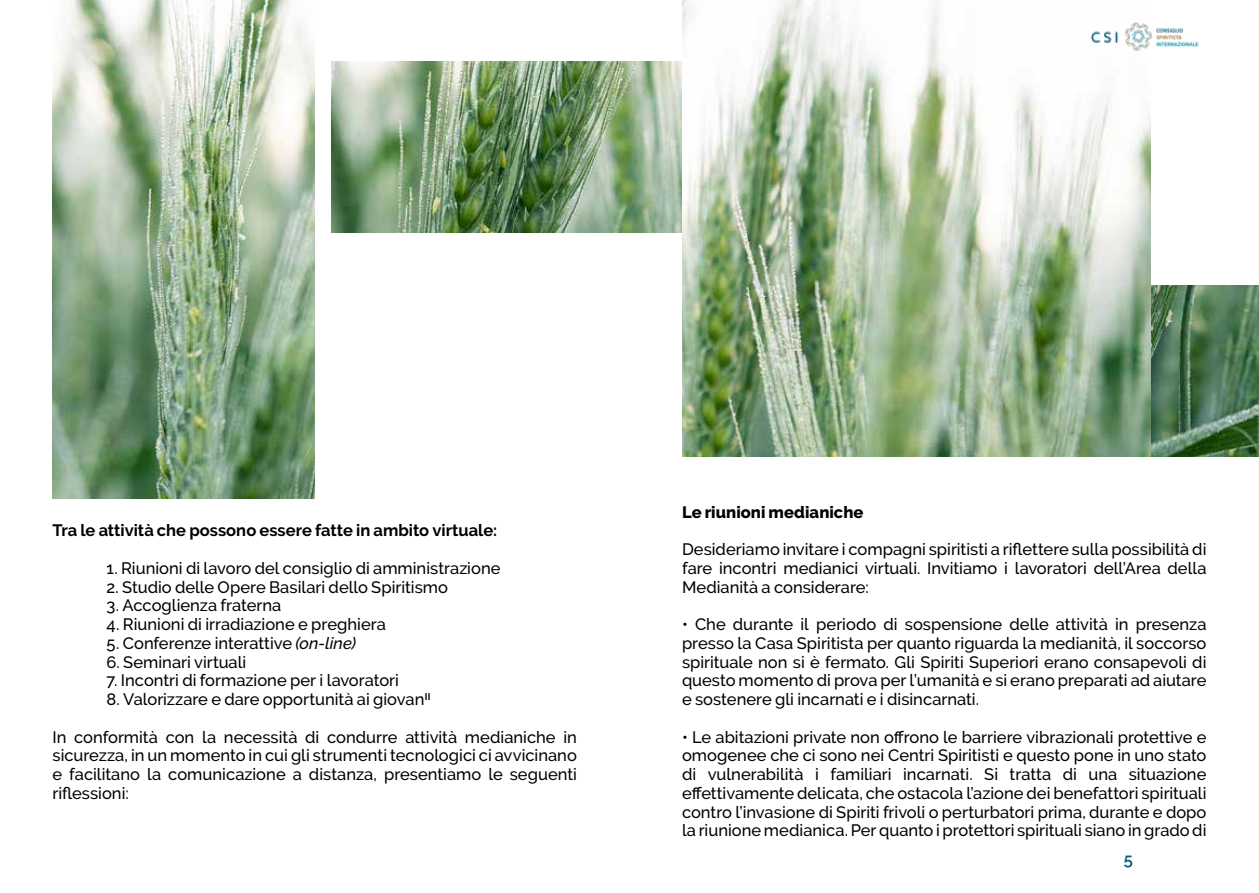
<style>
.page{position:relative;width:1259px;height:893px;background:#fff}
.page>*{position:absolute;margin:0;border:0;box-sizing:border-box;transform-origin:0 0}
.t1{font:500 16.5px/18.8px "Raleway";color:#000;text-align:justify}
.t2{font:700 16.5px "Raleway";color:#000}
.t3{font:800 16.5px "Raleway";letter-spacing:.005em;color:#000}
.t4{font:600 16.5px "Raleway";color:#005778}
.s1{font-style:italic}
</style>
<div class="page">
<img style="left:331px;top:61px;width:351px;height:172px">
<img style="left:52px;top:0;width:263px;height:498px">
<img style="left:1150px;top:285px;width:109px;height:172px">
<img style="left:682px;top:0;width:468px;height:457px">
<img style="left:1079px;top:17px;width:120px;height:38px">
<p class="t2" style="left:52px;top:521px;width:446px">Tra le attività che possono essere fatte in ambito virtuale:</p>
<p class="t1" style="left:107px;top:559px;width:395px">1. Riunioni di lavoro del consiglio di amministrazione</p>
<p class="t1" style="left:107px;top:577px;width:343px">2. Studio delle Opere Basilari dello Spiritismo</p>
<p class="t1" style="left:107px;top:596px;width:176px">3. Accoglienza fraterna</p>
<p class="t1" style="left:107px;top:615px;width:281px">4. Riunioni di irradiazione e preghiera</p>
<p class="t1" style="left:107px;top:634px;width:251px">5. Conferenze interattive <span class="s1">(on-line)</span></p>
<p class="t1" style="left:107px;top:652px;width:141px">6. Seminari virtuali</p>
<p class="t1" style="left:107px;top:671px;width:294px">7. Incontri di formazione per i lavoratori</p>
<p class="t1" style="left:107px;top:690px;width:325px">8. Valorizzare e dare opportunità ai giovan<sup>II</sup></p>
<p class="t1" style="left:52px;top:727px;width:526px">In conformità con la necessità di condurre attività medianiche in sicurezza, in un momento in cui gli strumenti tecnologici ci avvicinano e facilitano la comunicazione a distanza, presentiamo le seguenti riflessioni:</p>
<p class="t3" style="left:682px;top:502px;width:183px">Le riunioni medianiche</p>
<p class="t1" style="left:682px;top:540px;width:526px">Desideriamo invitare i compagni spiritisti a riflettere sulla possibilità di fare incontri medianici virtuali. Invitiamo i lavoratori dell’Area della Medianità a considerare:</p>
<p class="t1" style="left:682px;top:615px;width:526px">• Che durante il periodo di sospensione delle attività in presenza presso la Casa Spiritista per quanto riguarda la medianità, il soccorso spirituale non si è fermato. Gli Spiriti Superiori erano consapevoli di questo momento di prova per l’umanità e si erano preparati ad aiutare e sostenere gli incarnati e i disincarnati.</p>
<p class="t1" style="left:682px;top:727px;width:526px">• Le abitazioni private non offrono le barriere vibrazionali protettive e omogenee che ci sono nei Centri Spiritisti e questo pone in uno stato di vulnerabilità i familiari incarnati. Si tratta di una situazione effettivamente delicata, che ostacola l’azione dei benefattori spirituali contro l’invasione di Spiriti frivoli o perturbatori prima, durante e dopo la riunione medianica. Per quanto i protettori spirituali siano in grado di</p>
<p class="t4" style="left:1124px;top:849px;width:11px">5</p>
</div>
